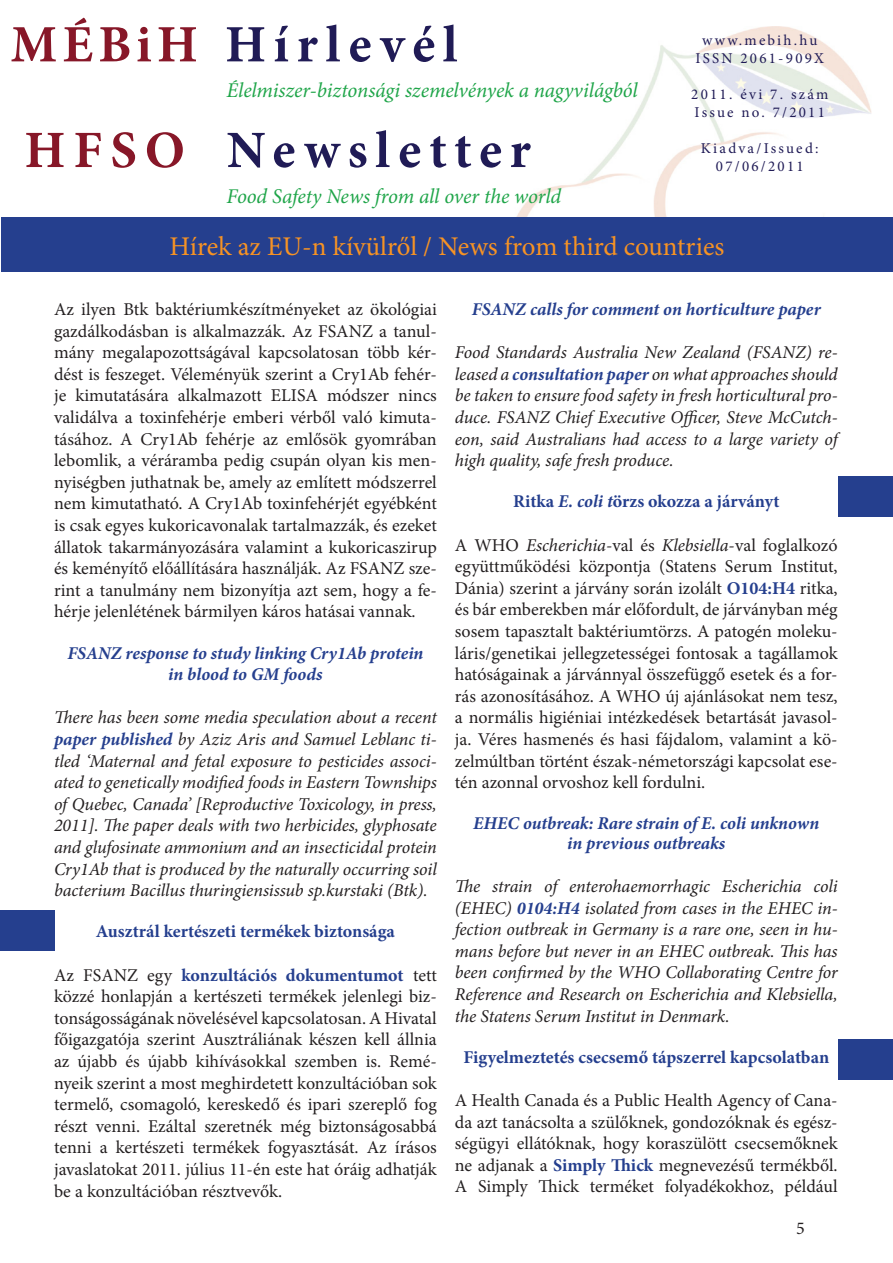
<style>
.page{position:relative;width:893px;height:1263px;background:#fff}
.page>*{position:absolute;margin:0;border:0;box-sizing:border-box;transform-origin:0 0}
.t1{font:700 52.5px "Minion Pro";letter-spacing:.145em;color:#201b56}
.t2{font:27px "Minion Pro";color:#f79324}
.t3{font:italic 21px "Minion Pro";letter-spacing:-.005em;color:#1fa549}
.t4{font:18px/21.6px "Minion Pro";color:#231f20;text-align:justify}
.t5{font:italic 18px/21.6px "Minion Pro";letter-spacing:-.01em;color:#231f20;text-align:justify}
.t6{font:italic 700 18px "Minion Pro";letter-spacing:-.005em;color:#253f8e}
.t7{font:700 18px "Minion Pro";color:#253f8e}
.t8{font:15px/18px "Minion Pro";letter-spacing:.15em;color:#201b56;text-align:center}
.s1{color:#871728}
.s2{font-weight:700;color:#253f8e}
.s3{font-style:italic}
</style>
<div class="page">
<img style="left:510px;top:26px;width:370px;height:192px">
<div style="left:1px;top:218px;width:892px;height:54px;background:#253f8e"></div>
<div style="left:0;top:910px;width:54px;height:40px;background:#253f8e"></div>
<div style="left:838px;top:476px;width:54px;height:41px;background:#253f8e"></div>
<div style="left:838px;top:1040px;width:54px;height:40px;background:#253f8e"></div>
<p class="t1" style="left:11px;top:8px;width:448px"><span class="s1">MÉBiH</span> Hírlevél</p>
<p class="t3" style="left:227px;top:76px;width:413px">Élelmiszer-biztonsági szemelvények a nagyvilágból</p>
<p class="t1" style="left:24px;top:113px;width:508px"><span class="s1">HFSO</span> Newsletter</p>
<p class="t3" style="left:227px;top:182px;width:336px">Food Safety News from all over the world</p>
<p class="t8" style="left:702px;top:31px;width:117px">www.mebih.hu</p>
<p class="t8" style="left:695px;top:49px;width:130px">ISSN 2061-909X</p>
<p class="t8" style="left:691px;top:85px;width:139px">2011. évi 7. szám</p>
<p class="t8" style="left:695px;top:103px;width:132px">Issue no. 7/2011</p>
<p class="t8" style="left:701px;top:139px;width:119px">Kiadva/Issued:<br>07/06/2011</p>
<p class="t2" style="left:170px;top:228px;width:556px">Hírek az EU-n kívülről / News from third countries</p>
<p class="t4" style="left:54px;top:299px;width:384px">Az ilyen Btk baktériumkészítményeket az ökológiai gazdálkodásban is alkalmazzák. Az FSANZ a tanul&shy;mány megalapozottságával kapcsolatosan több kér&shy;dést is feszeget. Véleményük szerint a Cry1Ab fehér&shy;je kimutatására alkalmazott ELISA módszer nincs validálva a toxinfehérje emberi vérből való kimuta&shy;tásához. A Cry1Ab fehérje az emlősök gyomrában lebomlik, a véráramba pedig csupán olyan kis men&shy;nyiségben juthatnak be, amely az említett módszerrel nem kimutatható. A Cry1Ab toxinfehérjét egyébként is csak egyes kukoricavonalak tartalmazzák, és ezeket állatok takarmányozására valamint a kukoricaszirup és keményítő előállítására használják. Az FSANZ sze&shy;rint a tanulmány nem bizonyítja azt sem, hogy a fe&shy;hérje jelenlétének bármilyen káros hatásai vannak.</p>
<p class="t6" style="left:67px;top:640px;width:358px">FSANZ response to study linking Cry1Ab protein</p>
<p class="t6" style="left:168px;top:662px;width:156px">in blood to GM foods</p>
<p class="t5" style="left:54px;top:707px;width:384px">There has been some media speculation about a recent <span class="s2">paper published</span> by Aziz Aris and Samuel Leblanc ti&shy;tled ‘Maternal and fetal exposure to pesticides associ&shy;ated to genetically modified foods in Eastern Townships of Quebec, Canada’ [Reproductive Toxicology, in press, 2011]. The paper deals with two herbicides, glyphosate and glufosinate ammonium and an insecticidal protein Cry1Ab that is produced by the naturally occurring soil bacterium Bacillus thuringiensissub sp.kurstaki (Btk).</p>
<p class="t7" style="left:96px;top:919px;width:301px">Ausztrál kertészeti termékek biztonsága</p>
<p class="t4" style="left:54px;top:964px;width:384px">Az FSANZ egy <span class="s2">konzultációs dokumentumot</span> tett közzé honlapján a kertészeti termékek jelenlegi biz&shy;tonságosságának növelésével kapcsolatosan. A Hivatal főigazgatója szerint Ausztráliának készen kell állnia az újabb és újabb kihívásokkal szemben is. Remé&shy;nyeik szerint a most meghirdetett konzultációban sok termelő, csomagoló, kereskedő és ipari szereplő fog részt venni. Ezáltal szeretnék még biztonságosabbá tenni a kertészeti termékek fogyasztását. Az írásos javaslatokat 2011. július 11-én este hat óráig adhatják be a konzultációban résztvevők.</p>
<p class="t6" style="left:472px;top:296px;width:350px">FSANZ calls for comment on horticulture paper</p>
<p class="t5" style="left:455px;top:342px;width:384px">Food Standards Australia New Zealand (FSANZ) re&shy;leased a <span class="s2">consultation paper</span> on what approaches should be taken to ensure food safety in fresh horticultural pro&shy;duce. FSANZ Chief Executive Officer, Steve McCutch&shy;eon, said Australians had access to a large variety of high quality, safe fresh produce.</p>
<p class="t7" style="left:513px;top:489px;width:268px">Ritka <span class="s3">E. coli t</span>örzs okozza a járványt</p>
<p class="t4" style="left:455px;top:534px;width:384px">A WHO <span class="s3">Escherichia</span>-val és <span class="s3">Klebsiella</span>-val foglalkozó együttműködési központja (Statens Serum Institut, Dánia) szerint a járvány során izolált <span class="s2">O104:H4</span> ritka, és bár emberekben már előfordult, de járványban még sosem tapasztalt baktériumtörzs. A patogén moleku&shy;láris/genetikai jellegzetességei fontosak a tagállamok hatóságainak a járvánnyal összefüggő esetek és a for&shy;rás azonosításához. A WHO új ajánlásokat nem tesz, a normális higiéniai intézkedések betartását javasol&shy;ja. Véres hasmenés és hasi fájdalom, valamint a kö&shy;zelmúltban történt észak-németországi kapcsolat ese&shy;tén azonnal orvoshoz kell fordulni.</p>
<p class="t6" style="left:473px;top:811px;width:348px">EHEC outbreak: Rare strain of E. coli unknown</p>
<p class="t6" style="left:567px;top:830px;width:160px">in previous outbreaks</p>
<p class="t5" style="left:455px;top:875px;width:384px">The strain of enterohaemorrhagic Escherichia coli (EHEC) <span class="s2">0104:H4</span> isolated from cases in the EHEC in&shy;fection outbreak in Germany is a rare one, seen in hu&shy;mans before but never in an EHEC outbreak. This has been confirmed by the WHO Collaborating Centre for Reference and Research on Escherichia and Klebsiella, the Statens Serum Institut in Denmark.</p>
<p class="t7" style="left:463px;top:1044px;width:367px">Figyelmeztetés csecsemő tápszerrel kapcsolatban</p>
<p class="t4" style="left:455px;top:1089px;width:384px">A Health Canada és a Public Health Agency of Cana&shy;da azt tanácsolta a szülőknek, gondozóknak és egész&shy;ségügyi ellátóknak, hogy koraszülött csecsemőknek ne adjanak a <span class="s2">Simply Thick</span> megnevezésű termékből.<br>A Simply Thick terméket folyadékokhoz, például</p>
<p class="t4" style="left:796px;top:1217px;width:10px">5</p>
</div>
